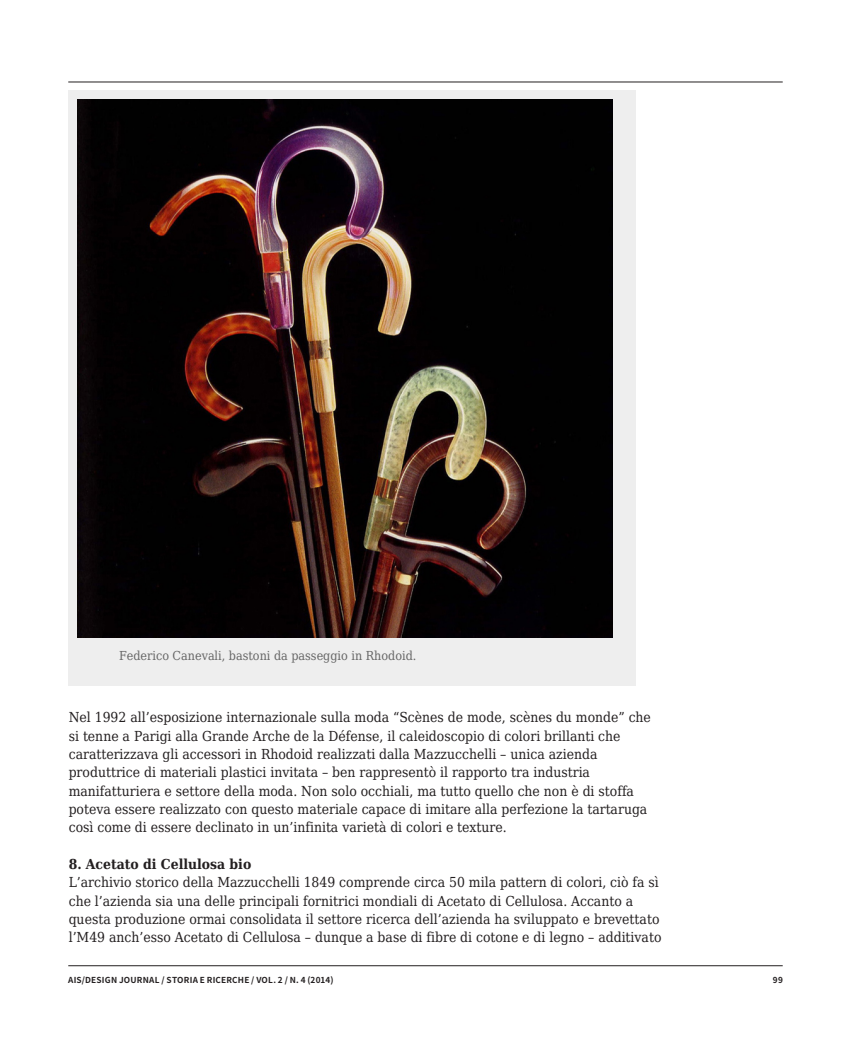
<style>
.page{position:relative;width:851px;height:1063px;background:#fff}
.page>*{position:absolute;margin:0;border:0;box-sizing:border-box;transform-origin:0 0}
.t1{font:13.8px/18.3px "DejaVu Serif Condensed";color:#231f20}
.t2{font:12.45px "DejaVu Serif Condensed";color:#666}
.t3{font:700 8.25px "Noto Sans SC";letter-spacing:.025em;color:#231f20}
.s1{font-weight:700}
</style>
<div class="page">
<hr style="left:68px;top:82px;width:714px;height:1px;background:#231f20">
<hr style="left:68px;top:965px;width:714px;height:1px;background:#231f20">
<div style="left:68px;top:90px;width:567px;height:596px;background:#eee"></div>
<img style="left:78px;top:100px;width:534px;height:537px">
<p class="t2" style="left:119px;top:646px;width:299px">Federico Canevali, bastoni da passeggio in Rhodoid.</p>
<p class="t1" style="left:69px;top:708px;width:583px">Nel 1992 all’esposizione internazionale sulla moda “Scènes de mode, scènes du monde” che si tenne a Parigi alla Grande Arche de la Défense, il caleidoscopio di colori brillanti che caratterizzava gli accessori in Rhodoid realizzati dalla Mazzucchelli – unica azienda produttrice di materiali plastici invitata – ben rappresentò il rapporto tra industria manifatturiera e settore della moda. Non solo occhiali, ma tutto quello che non è di stoffa poteva essere realizzato con questo materiale capace di imitare alla perfezione la tartaruga così come di essere declinato in un’infinita varietà di colori e texture.</p>
<p class="t1" style="left:69px;top:855px;width:594px"><span class="s1">8. Acetato di Cellulosa bio<br></span>L’archivio storico della Mazzucchelli 1849 comprende circa 50 mila pattern di colori, ciò fa sì che l’azienda sia una delle principali fornitrici mondiali di Acetato di Cellulosa. Accanto a questa produzione ormai consolidata il settore ricerca dell’azienda ha sviluppato e brevettato l’M49 anch’esso Acetato di Cellulosa – dunque a base di fibre di cotone e di legno – additivato</p>
<p class="t3" style="left:68px;top:975px;width:267px">AIS/DESIGN JOURNAL / STORIA E RICERCHE / VOL. 2 / N. 4 (2014)</p>
<p class="t3" style="left:772px;top:975px;width:11px">99</p>
</div>
